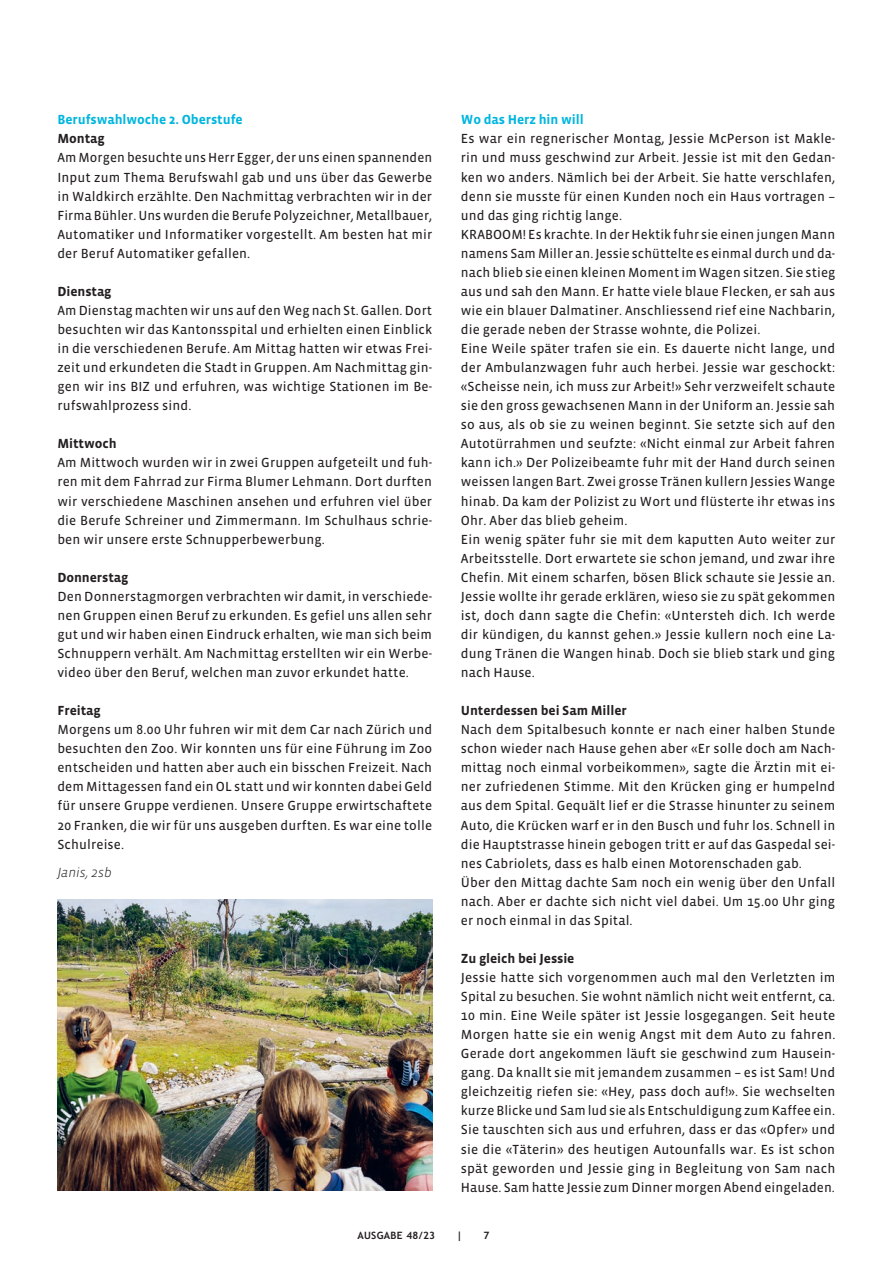
<style>
.page{position:relative;width:893px;height:1263px;background:#fff}
.page>*{position:absolute;margin:0;border:0;box-sizing:border-box;transform-origin:0 0}
.t1{font:13.5px/19px "Vista Sans Reg";letter-spacing:.01em;color:#231f20;text-align:justify}
.t2{font:700 13.5px "Vista Sans";letter-spacing:-.005em;color:#231f20}
.t3{font:700 13.5px "Vista Sans";letter-spacing:-.005em;color:#00b6de}
.t4{font:italic 300 13.5px "Vista Sans";color:#231f20}
.t5{font:700 10.2px "Trebuchet MS";letter-spacing:.03em;color:#231f20}
</style>
<div class="page">
<img style="left:57px;top:899px;width:375px;height:291px">
<p class="t3" style="left:57px;top:113px;width:187px">Berufswahlwoche 2. Oberstufe</p>
<p class="t2" style="left:57px;top:132px;width:49px">Montag</p>
<p class="t1" style="left:57px;top:149px;width:376px">Am Morgen besuchte uns Herr Egger, der uns einen spannenden Input zum Thema Berufswahl gab und uns über das Gewerbe in Waldkirch erzählte. Den Nachmittag verbrachten wir in der Firma Bühler. Uns wurden die Berufe Polyzeichner, Metallbauer, Automatiker und Informatiker vorgestellt. Am besten hat mir der Beruf Automatiker gefallen.</p>
<p class="t2" style="left:57px;top:284px;width:56px">Dienstag</p>
<p class="t1" style="left:57px;top:301px;width:376px">Am Dienstag machten wir uns auf den Weg nach St. Gallen. Dort besuchten wir das Kantonsspital und erhielten einen Einblick in die verschiedenen Berufe. Am Mittag hatten wir etwas Frei&shy;zeit und erkundeten die Stadt in Gruppen. Am Nachmittag gin&shy;gen wir ins BIZ und erfuhren, was wichtige Stationen im Be&shy;rufswahlprozess sind.</p>
<p class="t2" style="left:57px;top:437px;width:61px">Mittwoch</p>
<p class="t1" style="left:57px;top:454px;width:376px">Am Mittwoch wurden wir in zwei Gruppen aufgeteilt und fuh&shy;ren mit dem Fahrrad zur Firma Blumer Lehmann. Dort durften wir verschiedene Maschinen ansehen und erfuhren viel über die Berufe Schreiner und Zimmermann. Im Schulhaus schrie&shy;ben wir unsere erste Schnupperbewerbung.</p>
<p class="t2" style="left:57px;top:570px;width:72px">Donnerstag</p>
<p class="t1" style="left:57px;top:587px;width:376px">Den Donnerstagmorgen verbrachten wir damit, in verschiede&shy;nen Gruppen einen Beruf zu erkunden. Es gefiel uns allen sehr gut und wir haben einen Eindruck erhalten, wie man sich beim Schnuppern verhält. Am Nachmittag erstellten wir ein Werbe&shy;video über den Beruf, welchen man zuvor erkundet hatte.</p>
<p class="t2" style="left:57px;top:704px;width:45px">Freitag</p>
<p class="t1" style="left:57px;top:720px;width:376px">Morgens um 8.00 Uhr fuhren wir mit dem Car nach Zürich und besuchten den Zoo. Wir konnten uns für eine Führung im Zoo entscheiden und hatten aber auch ein bisschen Freizeit. Nach dem Mittagessen fand ein OL statt und wir konnten dabei Geld für unsere Gruppe verdienen. Unsere Gruppe erwirtschaftete 20 Franken, die wir für uns ausgeben durften. Es war eine tolle Schulreise.</p>
<p class="t4" style="left:57px;top:866px;width:56px">Janis, 2sb</p>
<p class="t3" style="left:461px;top:113px;width:124px">Wo das Herz hin will</p>
<p class="t1" style="left:461px;top:130px;width:376px;text-align:left">Es war ein regnerischer Montag, Jessie McPerson ist Makle&shy;rin und muss geschwind zur Arbeit. Jessie ist mit den Gedan&shy;ken wo anders. Nämlich bei der Arbeit. Sie hatte verschlafen, denn sie musste für einen Kunden noch ein Haus vortragen – und das ging richtig lange.<br>KRABOOM! Es krachte. In der Hektik fuhr sie einen jungen Mann namens Sam Miller an. Jessie schüttelte es einmal durch und da&shy;nach blieb sie einen kleinen Moment im Wagen sitzen. Sie stieg aus und sah den Mann. Er hatte viele blaue Flecken, er sah aus wie ein blauer Dalmatiner. Anschliessend rief eine Nachbarin, die gerade neben der Strasse wohnte, die Polizei.<br>Eine Weile später trafen sie ein. Es dauerte nicht lange, und der Ambulanzwagen fuhr auch herbei. Jessie war geschockt: «Scheisse nein, ich muss zur Arbeit!» Sehr verzweifelt schaute sie den gross gewachsenen Mann in der Uniform an. Jessie sah so aus, als ob sie zu weinen beginnt. Sie setzte sich auf den Autotürrahmen und seufzte: «Nicht einmal zur Arbeit fahren kann ich.» Der Polizeibeamte fuhr mit der Hand durch seinen weissen langen Bart. Zwei grosse Tränen kullern Jessies Wange hinab. Da kam der Polizist zu Wort und flüsterte ihr etwas ins Ohr. Aber das blieb geheim.<br>Ein wenig später fuhr sie mit dem kaputten Auto weiter zur Arbeitsstelle. Dort erwartete sie schon jemand, und zwar ihre Chefin. Mit einem scharfen, bösen Blick schaute sie Jessie an.<br>Jessie wollte ihr gerade erklären, wieso sie zu spät gekommen ist, doch dann sagte die Chefin: «Untersteh dich. Ich werde dir kündigen, du kannst gehen.» Jessie kullern noch eine La&shy;dung Tränen die Wangen hinab. Doch sie blieb stark und ging nach Hause.</p>
<p class="t2" style="left:461px;top:704px;width:167px">Unterdessen bei Sam Miller</p>
<p class="t1" style="left:461px;top:720px;width:376px;text-align:left">Nach dem Spitalbesuch konnte er nach einer halben Stunde schon wieder nach Hause gehen aber «Er solle doch am Nach&shy;mittag noch einmal vorbeikommen», sagte die Ärztin mit ei&shy;ner zufriedenen Stimme. Mit den Krücken ging er humpelnd aus dem Spital. Gequält lief er die Strasse hinunter zu seinem Auto, die Krücken warf er in den Busch und fuhr los. Schnell in die Hauptstrasse hinein gebogen tritt er auf das Gaspedal sei&shy;nes Cabriolets, dass es halb einen Motorenschaden gab.<br>Über den Mittag dachte Sam noch ein wenig über den Unfall nach. Aber er dachte sich nicht viel dabei. Um 15.00 Uhr ging er noch einmal in das Spital.</p>
<p class="t2" style="left:461px;top:951px;width:115px">Zu gleich bei Jessie</p>
<p class="t1" style="left:461px;top:968px;width:376px">Jessie hatte sich vorgenommen auch mal den Verletzten im Spital zu besuchen. Sie wohnt nämlich nicht weit entfernt, ca.<br>10 min. Eine Weile später ist Jessie losgegangen. Seit heute Morgen hatte sie ein wenig Angst mit dem Auto zu fahren.<br>Gerade dort angekommen läuft sie geschwind zum Hausein&shy;gang. Da knallt sie mit jemandem zusammen – es ist Sam! Und gleichzeitig riefen sie: «Hey, pass doch auf!». Sie wechselten kurze Blicke und Sam lud sie als Entschuldigung zum Kaffee ein.<br>Sie tauschten sich aus und erfuhren, dass er das «Opfer» und sie die «Täterin» des heutigen Autounfalls war. Es ist schon spät geworden und Jessie ging in Begleitung von Sam nach Hause. Sam hatte Jessie zum Dinner morgen Abend eingeladen.</p>
<p class="t5" style="left:357px;top:1229px;width:79px">AUSGABE 48/23</p>
<p class="t5" style="left:456px;top:1229px;width:7px">|</p>
<p class="t5" style="left:483px;top:1229px;width:7px">7</p>
</div>
